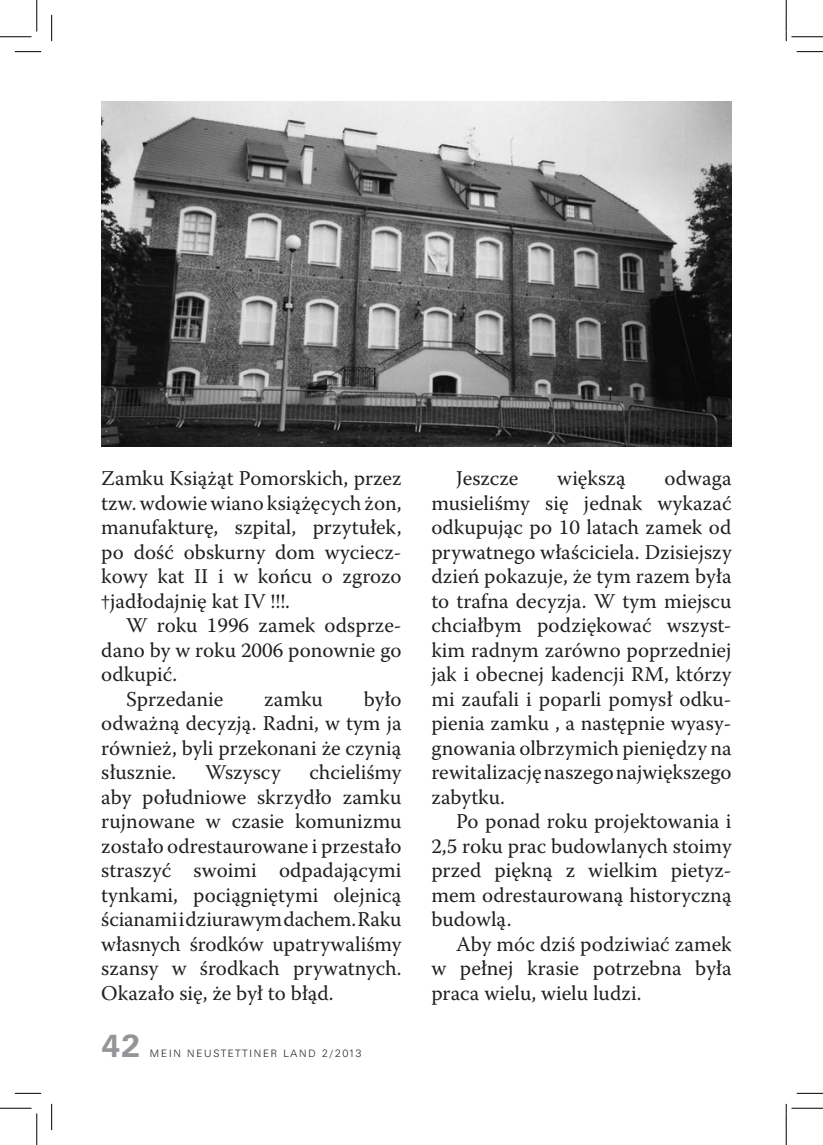
<style>
.page{position:relative;width:823px;height:1145px;background:#fff}
.page>*{position:absolute;margin:0;border:0;box-sizing:border-box;transform-origin:0 0}
.t1{font:700 31.5px "Univers BQ";color:#939598}
.t2{font:21px/24.5px "Warnock Pro";color:#231f20;text-align:justify}
.t3{font:300 10.5px "Univers BQ";letter-spacing:.17em;color:#231f20}
</style>
<div class="page">
<img style="left:101px;top:101px;width:630px;height:345px">
<svg style="left:15px;top:51px;width:26px;height:1px"></svg>
<svg style="left:796px;top:51px;width:27px;height:1px"></svg>
<svg style="left:15px;top:1093px;width:26px;height:1px"></svg>
<svg style="left:796px;top:1093px;width:27px;height:1px"></svg>
<svg style="left:51px;top:15px;width:1px;height:26px"></svg>
<svg style="left:51px;top:1104px;width:1px;height:26px"></svg>
<hr style="left:0;top:36px;width:32px;height:1px;background:#000">
<hr style="left:791px;top:36px;width:32px;height:1px;background:#000">
<hr style="left:0;top:1108px;width:32px;height:1px;background:#000">
<hr style="left:791px;top:1108px;width:32px;height:1px;background:#000">
<hr style="left:36px;top:0;width:1px;height:32px;background:#000">
<hr style="left:36px;top:1113px;width:1px;height:32px;background:#000">
<hr style="left:786px;top:0;width:1px;height:32px;background:#000">
<hr style="left:786px;top:1113px;width:1px;height:32px;background:#000">
<p class="t2" style="left:101px;top:466px;width:302px">Zamku Książąt Pomorskich, przez tzw. wdowie wiano książęcych żon, manufakturę, szpital, przytułek, po dość obskurny dom wyciecz&shy;kowy kat II i w końcu o zgrozo †jadłodajnię kat IV !!!.</p>
<p class="t2" style="left:126px;top:613px;width:277px">W roku 1996 zamek odsprze-</p>
<p class="t2" style="left:101px;top:637px;width:302px">dano by w roku 2006 ponownie go</p>
<p class="t2" style="left:101px;top:662px;width:78px">odkupić.</p>
<p class="t2" style="left:126px;top:686px;width:99px">Sprzedanie</p>
<p class="t2" style="left:264px;top:686px;width:60px">zamku</p>
<p class="t2" style="left:101px;top:686px;width:302px;text-indent:262px">było odważną decyzją. Radni, w tym ja również, byli przekonani że czynią słusznie.</p>
<p class="t2" style="left:101px;top:760px;width:302px;text-indent:208px">chcieliśmy aby południowe skrzydło zamku rujnowane w czasie komunizmu zostało odrestaurowane i przestało straszyć swoimi odpadającymi tynkami, pociągniętymi olejnicą ścianami i dziurawym dachem. Raku własnych środków upatrywaliśmy szansy w środkach prywatnych.<br>Okazało się, że był to błąd.</p>
<p class="t2" style="left:205px;top:760px;width:77px">Wszyscy</p>
<h1 class="t1" style="left:101px;top:1028px;width:41px">42</h1>
<p class="t3" style="left:150px;top:1048px;width:213px">MEIN NEUSTETTINER LAND 2/2013</p>
<p class="t2" style="left:431px;top:466px;width:302px;text-indent:233px">odwaga musieliśmy się jednak wykazać odkupując po 10 latach zamek od prywatnego właściciela. Dzisiejszy dzień pokazuje, że tym razem była to trafna decyzja. W tym miejscu chciałbym podziękować wszyst&shy;kim radnym zarówno poprzedniej jak i obecnej kadencji RM, którzy mi zaufali i poparli pomysł odku&shy;pienia zamku , a następnie wyasy&shy;gnowania olbrzymich pieniędzy na rewitalizację naszego największego zabytku.</p>
<p class="t2" style="left:431px;top:809px;width:302px;text-indent:25px">Po ponad roku projektowania i 2,5 roku prac budowlanych stoimy przed piękną z wielkim pietyz&shy;mem odrestaurowaną historyczną budowlą.</p>
<p class="t2" style="left:431px;top:931px;width:302px;text-indent:25px">Aby móc dziś podziwiać zamek w pełnej krasie potrzebna była praca wielu, wielu ludzi.</p>
<p class="t2" style="left:456px;top:466px;width:64px">Jeszcze</p>
<p class="t2" style="left:557px;top:466px;width:70px">większą</p>
</div>
